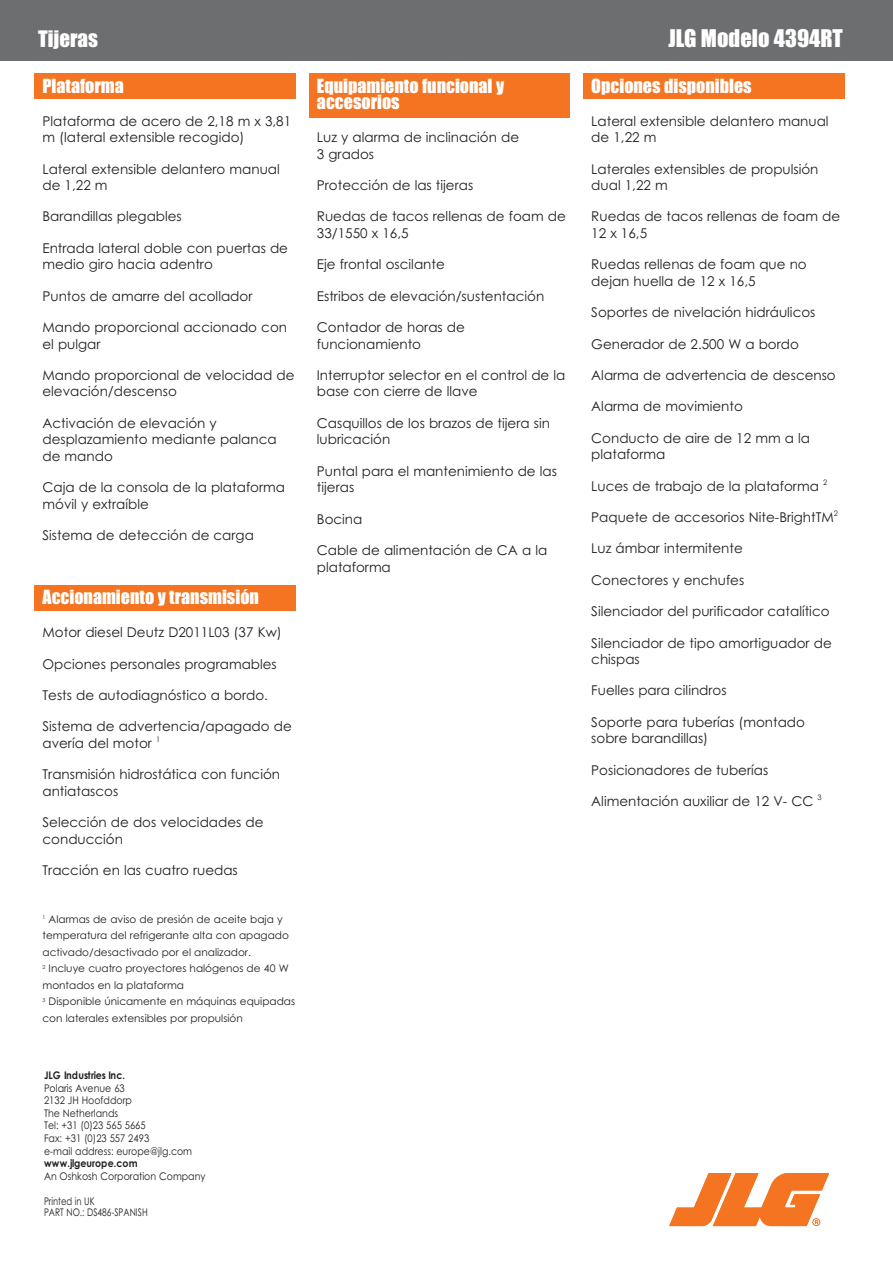
<style>
.page{position:relative;width:893px;height:1263px;background:#fff}
.page>*{position:absolute;margin:0;border:0;box-sizing:border-box;transform-origin:0 0}
.t1{font:22.5px "Impact";color:#fff}
.t2{font:21px "Impact";color:#fff}
.t3{font:18px/16.5px "Impact";color:#fff}
.t4{font:13.5px/16.5px "Century Gothic";color:#231f20}
.t5{font:10.5px/16.5px "Century Gothic";color:#231f20}
.t6{font:10.5px/12.6px "Century Gothic";color:#231f20;scale:.9 1}
.t7{font:700 10.5px "Century Gothic";letter-spacing:.01em;color:#231f20;scale:.9 1}
.t8{font:10.5px/11.7px "Century Gothic";color:#231f20;scale:.8 1}
</style>
<div class="page">
<div style="left:309px;top:73px;width:261px;height:45px;background:#f47421"></div>
<div style="left:583px;top:73px;width:261px;height:25px;background:#f47421"></div>
<div style="left:34px;top:585px;width:262px;height:25px;background:#f47421"></div>
<div style="left:34px;top:73px;width:262px;height:25px;background:#f47421"></div>
<div style="left:0;top:0;width:893px;height:60px;background:#6d6e70"></div>
<svg style="left:669px;top:1173px;width:160px;height:53px"></svg>
<h2 class="t2" style="left:38px;top:32px;width:62px">Tijeras</h2>
<h1 class="t1" style="left:668px;top:31px;width:176px">JLG Modelo 4394RT</h1>
<h3 class="t3" style="left:43px;top:79px;width:83px">Plataforma</h3>
<p class="t4" style="left:43px;top:114px;width:250px">Plataforma de acero de 2,18 m x 3,81 m (lateral extensible recogido)</p>
<p class="t4" style="left:43px;top:162px;width:239px">Lateral extensible delantero manual de 1,22 m</p>
<p class="t4" style="left:43px;top:210px;width:141px">Barandillas plegables</p>
<p class="t4" style="left:43px;top:241px;width:247px">Entrada lateral doble con puertas de medio giro hacia adentro</p>
<p class="t4" style="left:43px;top:289px;width:211px">Puntos de amarre del acollador</p>
<p class="t4" style="left:43px;top:320px;width:246px">Mando proporcional accionado con el pulgar</p>
<p class="t4" style="left:43px;top:368px;width:254px">Mando proporcional de velocidad de elevación/descenso</p>
<p class="t4" style="left:43px;top:416px;width:236px">Activación de elevación y desplazamiento mediante palanca de mando</p>
<p class="t4" style="left:43px;top:480px;width:244px">Caja de la consola de la plataforma móvil y extraíble</p>
<p class="t4" style="left:43px;top:528px;width:213px">Sistema de detección de carga</p>
<h3 class="t3" style="left:43px;top:590px;width:218px">Accionamiento y transmisión</h3>
<p class="t4" style="left:43px;top:625px;width:241px">Motor diesel Deutz D2011L03 (37 Kw)</p>
<p class="t4" style="left:43px;top:657px;width:236px">Opciones personales programables</p>
<p class="t4" style="left:43px;top:688px;width:227px">Tests de autodiagnóstico a bordo.</p>
<p class="t4" style="left:43px;top:720px;width:251px">Sistema de advertencia/apagado de avería del motor <sup>1</sup></p>
<p class="t4" style="left:43px;top:767px;width:239px">Transmisión hidrostática con función antiatascos</p>
<p class="t4" style="left:43px;top:815px;width:223px">Selección de dos velocidades de conducción</p>
<p class="t4" style="left:43px;top:863px;width:197px">Tracción en las cuatro ruedas</p>
<p class="t5" style="left:43px;top:912px;width:254px"><sup>1</sup> Alarmas de aviso de presión de aceite baja y temperatura del refrigerante alta con apagado activado/desactivado por el analizador.<br><sup>2</sup> Incluye cuatro proyectores halógenos de 40 W montados en la plataforma<br><sup>3</sup> Disponible únicamente en máquinas equipadas con laterales extensibles por propulsión</p>
<p class="t7" style="left:44px;top:1071px;width:92px">JLG Industries Inc.</p>
<p class="t6" style="left:44px;top:1082px;width:166px">Polaris Avenue 63<br>2132 JH Hoofddorp<br>The Netherlands<br>Tel: +31 (0)23 565 5665<br>Fax: +31 (0)23 557 2493<br>e-mail address: europe@jlg.com</p>
<p class="t7" style="left:44px;top:1159px;width:106px">www.jlgeurope.com</p>
<p class="t6" style="left:44px;top:1171px;width:181px">An Oshkosh Corporation Company</p>
<p class="t8" style="left:44px;top:1196px;width:131px">Printed in UK<br>PART NO.: DS486-SPANISH</p>
<h3 class="t3" style="left:317px;top:79px;width:189px">Equipamiento funcional y accesorios</h3>
<p class="t4" style="left:317px;top:130px;width:204px">Luz y alarma de inclinación de<br>3 grados</p>
<p class="t4" style="left:317px;top:178px;width:158px">Protección de las tijeras</p>
<p class="t4" style="left:317px;top:210px;width:250px">Ruedas de tacos rellenas de foam de<br>33/1550 x 16,5</p>
<p class="t4" style="left:317px;top:257px;width:129px">Eje frontal oscilante</p>
<p class="t4" style="left:317px;top:289px;width:229px">Estribos de elevación/sustentación</p>
<p class="t4" style="left:317px;top:320px;width:149px">Contador de horas de funcionamiento</p>
<p class="t4" style="left:317px;top:368px;width:250px">Interruptor selector en el control de la base con cierre de llave</p>
<p class="t4" style="left:317px;top:416px;width:235px">Casquillos de los brazos de tijera sin lubricación</p>
<p class="t4" style="left:317px;top:464px;width:242px">Puntal para el mantenimiento de las tijeras</p>
<p class="t4" style="left:317px;top:512px;width:47px">Bocina</p>
<p class="t4" style="left:317px;top:543px;width:232px">Cable de alimentación de CA a la plataforma</p>
<h3 class="t3" style="left:591px;top:79px;width:162px">Opciones disponibles</h3>
<p class="t4" style="left:591px;top:114px;width:239px">Lateral extensible delantero manual de 1,22 m</p>
<p class="t4" style="left:591px;top:162px;width:229px">Laterales extensibles de propulsión dual 1,22 m</p>
<p class="t4" style="left:591px;top:210px;width:250px">Ruedas de tacos rellenas de foam de<br>12 x 16,5</p>
<p class="t4" style="left:591px;top:257px;width:217px">Ruedas rellenas de foam que no dejan huella de 12 x 16,5</p>
<p class="t4" style="left:591px;top:305px;width:226px">Soportes de nivelación hidráulicos</p>
<p class="t4" style="left:591px;top:337px;width:209px">Generador de 2.500 W a bordo</p>
<p class="t4" style="left:591px;top:368px;width:246px">Alarma de advertencia de descenso</p>
<p class="t4" style="left:591px;top:399px;width:153px">Alarma de movimiento</p>
<p class="t4" style="left:591px;top:431px;width:220px">Conducto de aire de 12 mm a la plataforma</p>
<p class="t4" style="left:591px;top:479px;width:237px">Luces de trabajo de la plataforma <sup>2</sup></p>
<p class="t4" style="left:591px;top:510px;width:248px">Paquete de accesorios Nite-BrightTM<sup>2</sup></p>
<p class="t4" style="left:591px;top:541px;width:153px">Luz ámbar intermitente</p>
<p class="t4" style="left:591px;top:573px;width:154px">Conectores y enchufes</p>
<p class="t4" style="left:591px;top:604px;width:240px">Silenciador del purificador catalítico</p>
<p class="t4" style="left:591px;top:636px;width:242px">Silenciador de tipo amortiguador de chispas</p>
<p class="t4" style="left:591px;top:684px;width:137px">Fuelles para cilindros</p>
<p class="t4" style="left:591px;top:715px;width:215px">Soporte para tuberías (montado sobre barandillas)</p>
<p class="t4" style="left:591px;top:763px;width:178px">Posicionadores de tuberías</p>
<p class="t4" style="left:591px;top:794px;width:232px">Alimentación auxiliar de 12 V- CC <sup>3</sup></p>
</div>
